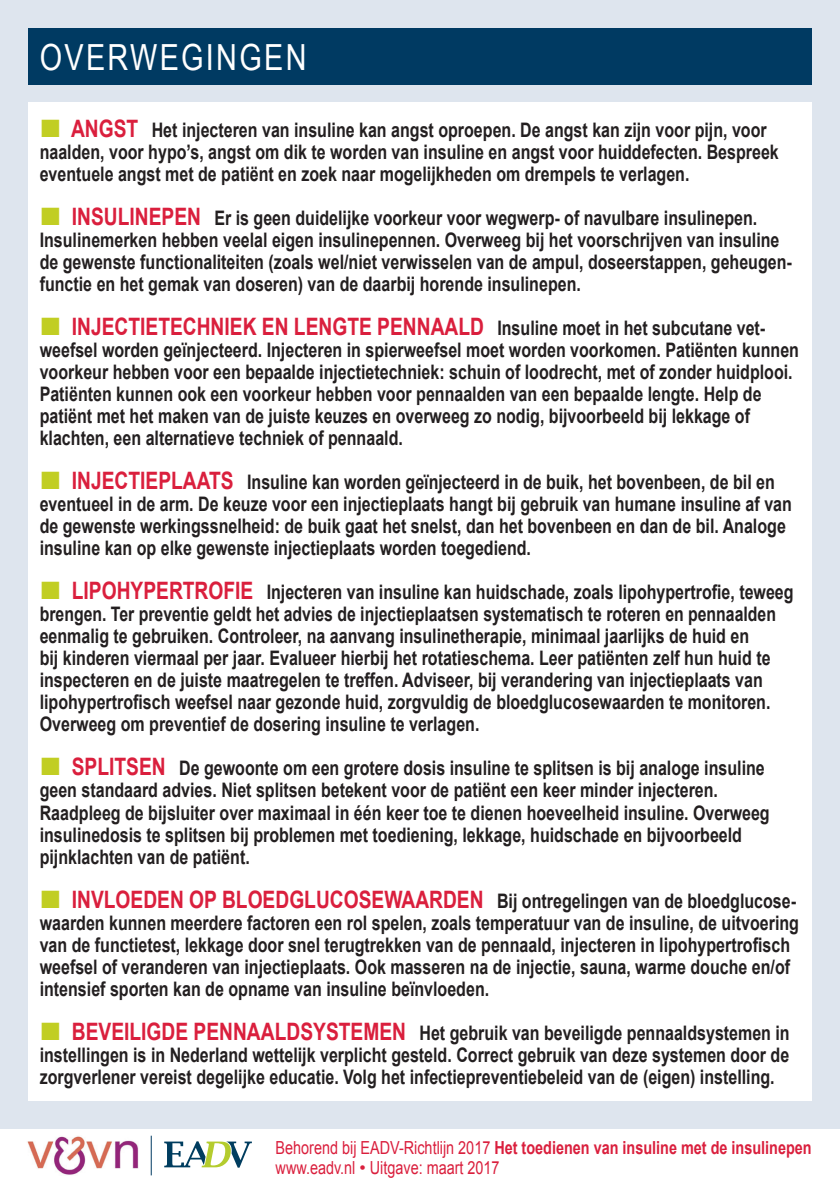
<style>
.page{position:relative;width:840px;height:1191px;background:#fff}
.page>*{position:absolute;margin:0;border:0;box-sizing:border-box;transform-origin:0 0}
.Standaard{font:36px "Arial";letter-spacing:.08em;color:#fff;scale:.8 1}
.Standaard-2{font:700 24px "Arial";color:#da1f3d;scale:.8 1}
.Standaard-3{font:700 20px/22px "Arial";color:#231f20;scale:.8 1}
.Standaard-4{font:700 18px "Arial";color:#da1f3d;scale:.8 1}
.Standaard-5{font:18px "Arial";color:#da1f3d;scale:.8 1}
.s1{font-size:24px;color:#da1f3d}
.s2{font-size:20px;color:#231f20}
.s3{font-weight:400}
</style>
<div class="page">
<div style="left:0;top:0;width:839px;height:1128px;background:#dee5ee"></div>
<div style="left:28px;top:28px;width:783px;height:57px;background:#003a62"></div>
<div style="left:28px;top:102px;width:783px;height:998px;background:#fff"></div>
<svg style="left:164px;top:1141px;width:88px;height:26px"></svg>
<img style="left:27px;top:1136px;width:112px;height:39px">
<hr style="left:151px;top:1135px;width:1px;height:40px;background:#003a62">
<p class="Standaard" style="left:40px;top:34px;width:335px">OVERWEGINGEN</p>
<p class="Standaard-3" style="left:40px;top:120px;width:924px;text-indent:31px"><span class="s1">ANGST</span> Het injecteren van insuline kan angst oproepen. De angst kan zijn voor pijn, voor naalden, voor hypo’s, angst om dik te worden van insuline en angst voor huiddefecten. Bespreek eventuele angst met de patiënt en zoek naar mogelijkheden om drempels te verlagen.</p>
<p class="Standaard-3" style="left:72px;top:208px;width:857px"><span class="s1">INSULINEPEN</span> Er is geen duidelijke voorkeur voor wegwerp- of navulbare insulinepen.</p>
<p class="Standaard-3" style="left:40px;top:230px;width:941px">Insulinemerken hebben veelal eigen insulinepennen. Overweeg bij het voorschrijven van insuline de gewenste functionaliteiten (zoals wel/niet verwisselen van de ampul, doseerstappen, geheugen&shy;functie en het gemak van doseren) van de daarbij horende insulinepen.</p>
<p class="Standaard-2" style="left:72px;top:311px;width:867px">INJECTIETECHNIEK EN LENGTE PENNAALD <span class="s2">Insuline moet in het subcutane vet-</span></p>
<p class="Standaard-3" style="left:40px;top:340px;width:950px">weefsel worden geïnjecteerd. Injecteren in spierweefsel moet worden voorkomen. Patiënten kunnen voorkeur hebben voor een bepaalde injectietechniek: schuin of loodrecht, met of zonder huidplooi.<br>Patiënten kunnen ook een voorkeur hebben voor pennaalden van een bepaalde lengte. Help de</p>
<p class="Standaard-3" style="left:40px;top:406px;width:888px">patiënt met het maken van de juiste keuzes en overweeg zo nodig, bijvoorbeeld bij lekkage of klachten, een alternatieve techniek of pennaald.</p>
<p class="Standaard-3" style="left:40px;top:472px;width:941px;text-indent:32px"><span class="s1">INJECTIEPLAATS</span> Insuline kan worden geïnjecteerd in de buik, het bovenbeen, de bil en eventueel in de arm. De keuze voor een injectieplaats hangt bij gebruik van humane insuline af van de gewenste werkingssnelheid: de buik gaat het snelst, dan het bovenbeen en dan de bil. Analoge insuline kan op elke gewenste injectieplaats worden toegediend.</p>
<p class="Standaard-3" style="left:40px;top:582px;width:943px;text-indent:32px"><span class="s1">LIPOHYPERTROFIE</span> Injecteren van insuline kan huidschade, zoals lipohypertrofie, teweeg brengen. Ter preventie geldt het advies de injectieplaatsen systematisch te roteren en pennaalden eenmalig te gebruiken. Controleer, na aanvang insulinetherapie, minimaal jaarlijks de huid en<br>bij kinderen viermaal per jaar. Evalueer hierbij het rotatieschema. Leer patiënten zelf hun huid te inspecteren en de juiste maatregelen te treffen. Adviseer, bij verandering van injectieplaats van lipohypertrofisch weefsel naar gezonde huid, zorgvuldig de bloedglucosewaarden te monitoren.<br>Overweeg om preventief de dosering insuline te verlagen.</p>
<p class="Standaard-3" style="left:40px;top:758px;width:907px;text-indent:32px"><span class="s1">SPLITSEN</span> De gewoonte om een grotere dosis insuline te splitsen is bij analoge insuline geen standaard advies. Niet splitsen betekent voor de patiënt een keer minder injecteren.</p>
<p class="Standaard-3" style="left:40px;top:802px;width:913px">Raadpleeg de bijsluiter over maximaal in één keer toe te dienen hoeveelheid insuline. Overweeg insulinedosis te splitsen bij problemen met toediening, lekkage, huidschade en bijvoorbeeld</p>
<p class="Standaard-3" style="left:40px;top:846px;width:264px">pijnklachten van de patiënt.</p>
<p class="Standaard-3" style="left:40px;top:890px;width:950px;text-indent:32px"><span class="s1">INVLOEDEN OP BLOEDGLUCOSEWAARDEN</span> Bij ontregelingen van de bloedglucose&shy;waarden kunnen meerdere factoren een rol spelen, zoals temperatuur van de insuline, de uitvoering van de functietest, lekkage door snel terugtrekken van de pennaald, injecteren in lipohypertrofisch weefsel of veranderen van injectieplaats. Ook masseren na de injectie, sauna, warme douche en/of intensief sporten kan de opname van insuline beïnvloeden.</p>
<p class="Standaard-3" style="left:40px;top:1022px;width:938px;text-align:justify;text-indent:32px"><span class="s1">BEVEILIGDE PENNAALDSYSTEMEN</span> Het gebruik van beveiligde pennaaldsystemen in instellingen is in Nederland wettelijk verplicht gesteld. Correct gebruik van deze systemen door de zorgverlener vereist degelijke educatie. Volg het infectiepreventiebeleid van de (eigen) instelling.</p>
<p class="Standaard-4" style="left:275px;top:1135px;width:671px"><span class="s3">Behorend bij EADV-Richtlijn 2017</span> Het toedienen van insuline met de insulinepen</p>
<p class="Standaard-5" style="left:275px;top:1155px;width:281px">www.eadv.nl • Uitgave: maart 2017</p>
</div>
